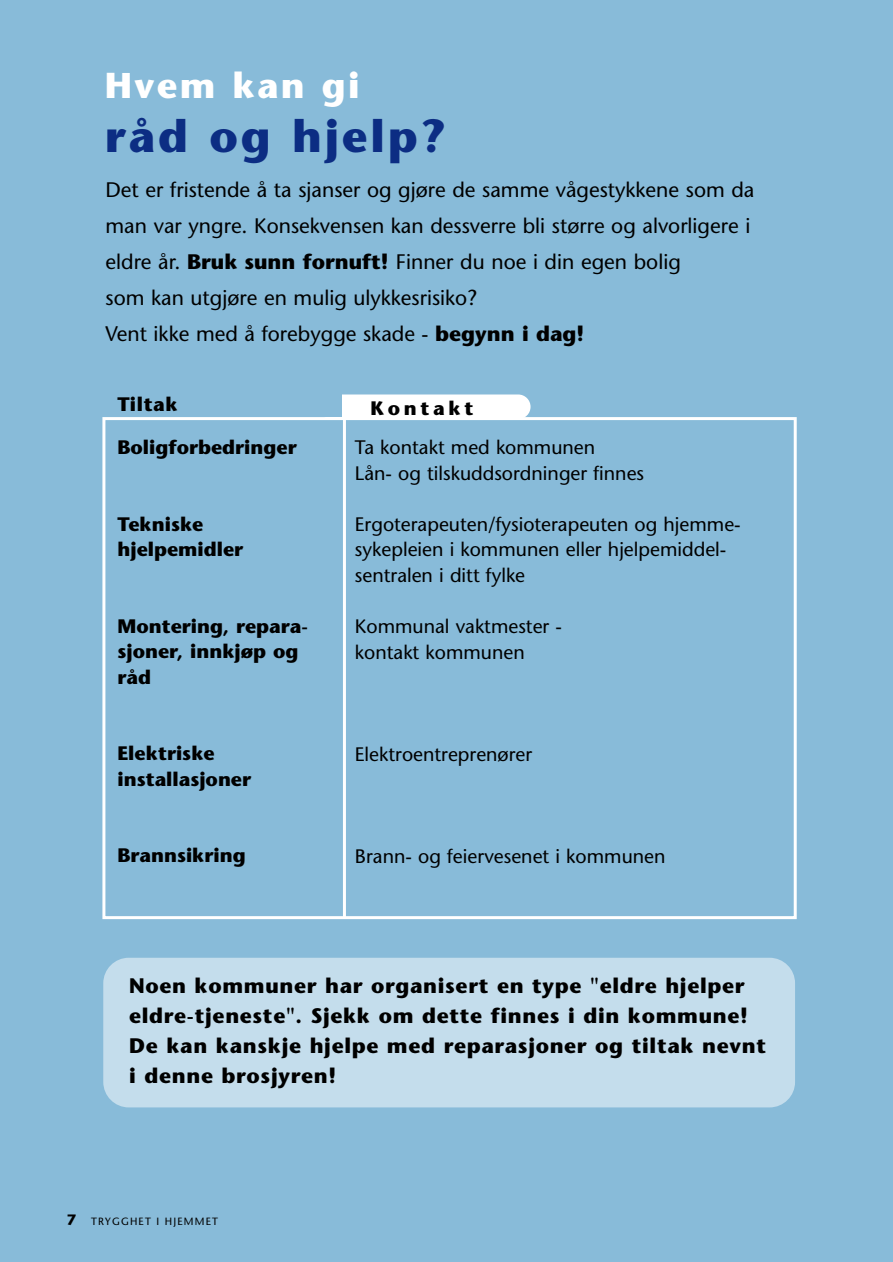
<style>
.page{position:relative;width:893px;height:1262px;background:#fff}
.page>*{position:absolute;margin:0;border:0;box-sizing:border-box;transform-origin:0 0}
.t1{font:700 45px "Stone Sans";letter-spacing:.065em;color:#0c2d83}
.t2{font:700 36px "Stone Sans";letter-spacing:.065em;color:#fff}
.t3{font:21px/36px "Stone Sans";color:#000}
.t4{font:700 21px/30px "Stone Sans";letter-spacing:.03em;color:#000}
.t5{font:19.5px/25.5px "Stone Sans";color:#000}
.t6{font:700 19.5px/25.5px "Stone Sans";color:#000}
.t7{font:700 19.5px "Stone Sans";letter-spacing:.19em;color:#000}
.t8{font:10.5px "Stone Sans";letter-spacing:.115em;color:#000}
.s1{font-weight:700}
.s2{font-weight:700;font-size:15px}
</style>
<div class="page">
<div style="left:0;top:0;width:892px;height:1261px;background:#88bbd9"></div>
<div style="left:102px;top:417px;width:694px;height:502px;border:3px solid #fff"></div>
<hr style="left:343px;top:418px;width:3px;height:500px;background:#fff">
<div style="left:318px;top:394px;width:212px;height:25px;background:#fff;border-radius:12px"></div>
<div style="left:307px;top:387px;width:35px;height:30px;background:#88bbd9"></div>
<div style="left:103px;top:957px;width:692px;height:150px;background:#c4ddec;border-radius:26px"></div>
<h2 class="t2" style="left:105px;top:72px;width:256px">Hvem kan gi</h2>
<h1 class="t1" style="left:105px;top:119px;width:343px">råd og hjelp?</h1>
<p class="t3" style="left:105px;top:174px;width:650px">Det er fristende å ta sjanser og gjøre de samme vågestykkene som da man var yngre. Konsekvensen kan dessverre bli større og alvorligere i eldre år. <span class="s1">Bruk sunn fornuft!</span> Finner du noe i din egen bolig<br>som kan utgjøre en mulig ulykkesrisiko?<br>Vent ikke med å forebygge skade - <span class="s1">begynn i dag!</span></p>
<p class="t6" style="left:117px;top:393px;width:62px">Tiltak</p>
<p class="t6" style="left:117px;top:437px;width:181px">Boligforbedringer</p>
<p class="t6" style="left:117px;top:513px;width:127px">Tekniske hjelpemidler</p>
<p class="t6" style="left:117px;top:615px;width:192px">Montering, repara&shy;sjoner, innkjøp og råd</p>
<p class="t6" style="left:117px;top:743px;width:135px">Elektriske installasjoner</p>
<p class="t6" style="left:117px;top:845px;width:130px">Brannsikring</p>
<p class="t7" style="left:370px;top:401px;width:105px">Kontakt</p>
<p class="t5" style="left:355px;top:437px;width:291px">Ta kontakt med kommunen<br>Lån- og tilskuddsordninger finnes</p>
<p class="t5" style="left:355px;top:513px;width:387px">Ergoterapeuten/fysioterapeuten og hjemme&shy;sykepleien i kommunen eller hjelpemiddel&shy;sentralen i ditt fylke</p>
<p class="t5" style="left:355px;top:615px;width:208px">Kommunal vaktmester - kontakt kommunen</p>
<p class="t5" style="left:355px;top:743px;width:179px">Elektroentreprenører</p>
<p class="t5" style="left:355px;top:845px;width:312px">Brann- og feiervesenet i kommunen</p>
<p class="t4" style="left:129px;top:973px;width:638px">Noen kommuner har organisert en type "eldre hjelper eldre-tjeneste". Sjekk om dette finnes i din kommune!<br>De kan kanskje hjelpe med reparasjoner og tiltak nevnt i denne brosjyren!</p>
<p class="t8" style="left:67px;top:1217px;width:153px"><span class="s2">7</span> TRYGGHET I HJEMMET</p>
</div>
